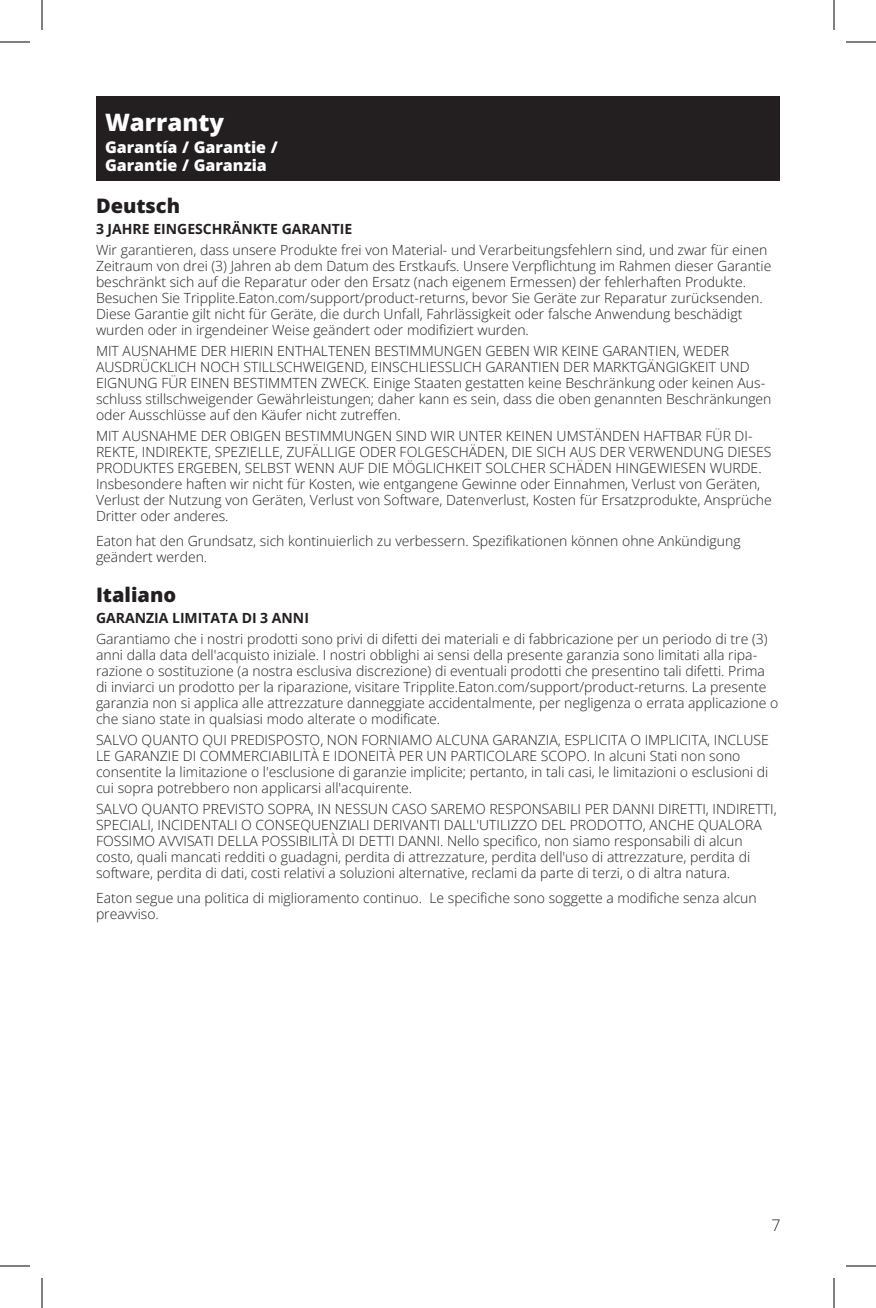
<style>
.page{position:relative;width:876px;height:1308px;background:#fff}
.page>*{position:absolute;margin:0;border:0;box-sizing:border-box;transform-origin:0 0}
.t1{font:800 24px "Open Sans";color:#fff}
.t2{font:800 20px "Open Sans";color:#231f20}
.t3{font:800 16px/18px "Open Sans";color:#fff}
.t4{font:16px "Open Sans";color:#231f20}
.t5{font:14px/16px "Open Sans";color:#231f20}
.t6{font:700 14px "Open Sans";color:#231f20}
</style>
<div class="page">
<div style="left:96px;top:96px;width:683px;height:84px;background:#231f20"></div>
<hr style="left:0;top:42px;width:30px;height:1px;background:#000">
<hr style="left:846px;top:42px;width:30px;height:1px;background:#000">
<hr style="left:0;top:1266px;width:30px;height:1px;background:#000">
<hr style="left:846px;top:1266px;width:30px;height:1px;background:#000">
<hr style="left:42px;top:0;width:1px;height:30px;background:#000">
<hr style="left:42px;top:1278px;width:1px;height:30px;background:#000">
<hr style="left:834px;top:0;width:1px;height:30px;background:#000">
<hr style="left:834px;top:1278px;width:1px;height:30px;background:#000">
<p class="t1" style="left:105px;top:106px;width:121px">Warranty</p>
<p class="t3" style="left:105px;top:138px;width:174px">Garantía / Garantie /<br>Garantie / Garanzia</p>
<p class="t2" style="left:96px;top:192px;width:86px">Deutsch</p>
<p class="t6" style="left:96px;top:220px;width:258px">3 JAHRE EINGESCHRÄNKTE GARANTIE</p>
<p class="t5" style="left:96px;top:242px;width:677px">Wir garantieren, dass unsere Produkte frei von Material- und Verarbeitungsfehlern sind, und zwar für einen Zeitraum von drei (3) Jahren ab dem Datum des Erstkaufs. Unsere Verpflichtung im Rahmen dieser Garantie beschränkt sich auf die Reparatur oder den Ersatz (nach eigenem Ermessen) der fehlerhaften Produkte.<br>Besuchen Sie Tripplite.Eaton.com/support/product-returns, bevor Sie Geräte zur Reparatur zurücksenden.<br>Diese Garantie gilt nicht für Geräte, die durch Unfall, Fahrlässigkeit oder falsche Anwendung beschädigt wurden oder in irgendeiner Weise geändert oder modifiziert wurden.</p>
<p class="t5" style="left:96px;top:343px;width:677px">MIT AUSNAHME DER HIERIN ENTHALTENEN BESTIMMUNGEN GEBEN WIR KEINE GARANTIEN, WEDER AUSDRÜCKLICH NOCH STILLSCHWEIGEND, EINSCHLIESSLICH GARANTIEN DER MARKTGÄNGIGKEIT UND EIGNUNG FÜR EINEN BESTIMMTEN ZWECK. Einige Staaten gestatten keine Beschränkung oder keinen Aus&shy;schluss stillschweigender Gewährleistungen; daher kann es sein, dass die oben genannten Beschränkungen oder Ausschlüsse auf den Käufer nicht zutreffen.</p>
<p class="t5" style="left:96px;top:428px;width:677px">MIT AUSNAHME DER OBIGEN BESTIMMUNGEN SIND WIR UNTER KEINEN UMSTÄNDEN HAFTBAR FÜR DI-REKTE, INDIREKTE, SPEZIELLE, ZUFÄLLIGE ODER FOLGESCHÄDEN, DIE SICH AUS DER VERWENDUNG DIESES PRODUKTES ERGEBEN, SELBST WENN AUF DIE MÖGLICHKEIT SOLCHER SCHÄDEN HINGEWIESEN WURDE.<br>Insbesondere haften wir nicht für Kosten, wie entgangene Gewinne oder Einnahmen, Verlust von Geräten, Verlust der Nutzung von Geräten, Verlust von Software, Datenverlust, Kosten für Ersatzprodukte, Ansprüche Dritter oder anderes.</p>
<p class="t5" style="left:96px;top:533px;width:646px">Eaton hat den Grundsatz, sich kontinuierlich zu verbessern. Spezifikationen können ohne Ankündigung geändert werden.</p>
<p class="t2" style="left:96px;top:581px;width:82px">Italiano</p>
<p class="t6" style="left:96px;top:609px;width:215px">GARANZIA LIMITATA DI 3 ANNI</p>
<p class="t5" style="left:96px;top:631px;width:684px">Garantiamo che i nostri prodotti sono privi di difetti dei materiali e di fabbricazione per un periodo di tre (3) anni dalla data dell'acquisto iniziale. I nostri obblighi ai sensi della presente garanzia sono limitati alla ripa&shy;razione o sostituzione (a nostra esclusiva discrezione) di eventuali prodotti che presentino tali difetti. Prima di inviarci un prodotto per la riparazione, visitare Tripplite.Eaton.com/support/product-returns. La presente garanzia non si applica alle attrezzature danneggiate accidentalmente, per negligenza o errata applicazione o che siano state in qualsiasi modo alterate o modificate.</p>
<p class="t5" style="left:96px;top:732px;width:674px">SALVO QUANTO QUI PREDISPOSTO, NON FORNIAMO ALCUNA GARANZIA, ESPLICITA O IMPLICITA, INCLUSE LE GARANZIE DI COMMERCIABILITÀ E IDONEITÀ PER UN PARTICOLARE SCOPO. In alcuni Stati non sono consentite la limitazione o l'esclusione di garanzie implicite; pertanto, in tali casi, le limitazioni o esclusioni di cui sopra potrebbero non applicarsi all'acquirente.</p>
<p class="t5" style="left:96px;top:801px;width:682px">SALVO QUANTO PREVISTO SOPRA, IN NESSUN CASO SAREMO RESPONSABILI PER DANNI DIRETTI, INDIRETTI, SPECIALI, INCIDENTALI O CONSEQUENZIALI DERIVANTI DALL'UTILIZZO DEL PRODOTTO, ANCHE QUALORA FOSSIMO AVVISATI DELLA POSSIBILITÀ DI DETTI DANNI. Nello specifico, non siamo responsabili di alcun costo, quali mancati redditi o guadagni, perdita di attrezzature, perdita dell'uso di attrezzature, perdita di software, perdita di dati, costi relativi a soluzioni alternative, reclami da parte di terzi, o di altra natura.</p>
<p class="t5" style="left:96px;top:890px;width:662px">Eaton segue una politica di miglioramento continuo. Le specifiche sono soggette a modifiche senza alcun preavviso.</p>
<p class="t4" style="left:772px;top:1215px;width:11px">7</p>
</div>
